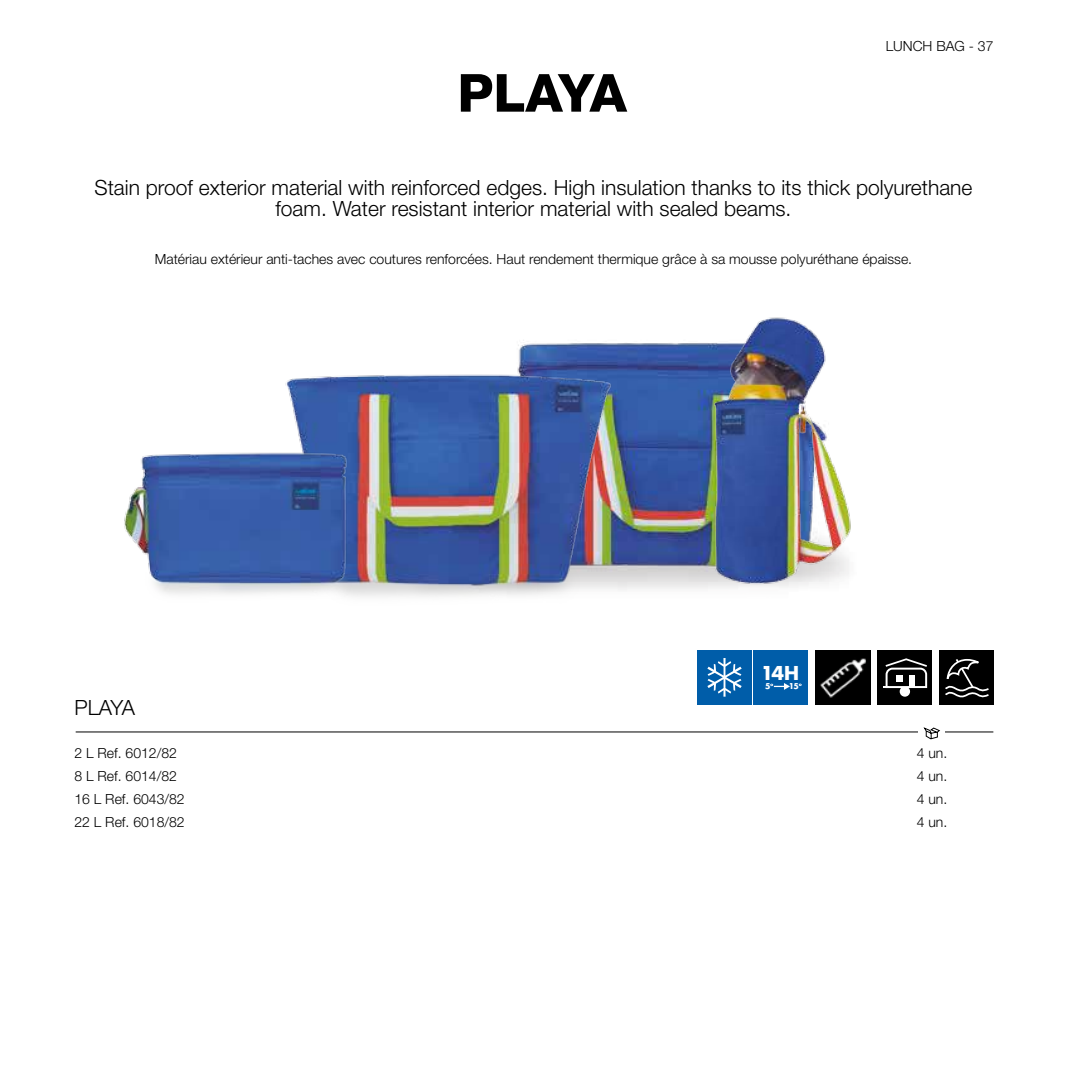
<style>
.page{position:relative;width:1067px;height:1067px;background:#fff}
.page>*{position:absolute;margin:0;border:0;box-sizing:border-box;transform-origin:0 0}
.t1{font:800 52.5px "Helvetica Neue LT Std";letter-spacing:-.035em;color:#000}
.t2{font:300 21px/21px "Helvetica Neue LT Std";color:#000;text-align:center}
.t3{font:700 18.55px "Futura LT";color:#fff}
.t4{font:300 14px "Helvetica Neue LT Std";color:#000}
.t5{font:700 7.88px "Futura LT";color:#fff}
</style>
<div class="page">
<img style="left:629px;top:343px;width:17px;height:246px">
<img style="left:285px;top:340px;width:344px;height:257px">
<img style="left:124px;top:431px;width:259px;height:166px">
<img style="left:646px;top:317px;width:205px;height:272px">
<div style="left:877px;top:650px;width:55px;height:55px;background:#000"></div>
<div style="left:899px;top:686px;width:11px;height:10px;background:#fff;border-radius:50%"></div>
<svg style="left:883px;top:658px;width:45px;height:30px"></svg>
<div style="left:939px;top:650px;width:55px;height:55px;background:#000"></div>
<svg style="left:945px;top:659px;width:44px;height:39px"></svg>
<img style="left:815px;top:650px;width:55px;height:55px">
<div style="left:753px;top:650px;width:55px;height:55px;background:#005da9"></div>
<div style="left:697px;top:650px;width:55px;height:55px;background:#005da9"></div>
<svg style="left:707px;top:658px;width:34px;height:38px"></svg>
<svg style="left:770px;top:683px;width:20px;height:7px"></svg>
<hr style="left:76px;top:731px;width:917px;height:1px;background:#000">
<div style="left:918px;top:722px;width:27px;height:19px;background:#fff"></div>
<svg style="left:924px;top:728px;width:15px;height:11px"></svg>
<h1 class="t1" style="left:457px;top:62px;width:171px">PLAYA</h1>
<p class="t4" style="left:885px;top:37px;width:109px">LUNCH BAG - 37</p>
<h2 class="t2" style="left:94px;top:177px;width:879px">Stain proof exterior material with reinforced edges. High insulation thanks to its thick polyurethane foam. Water resistant interior material with sealed beams.</h2>
<p class="t4" style="left:155px;top:251px;width:759px">Matériau extérieur anti-taches avec coutures renforcées. Haut rendement thermique grâce à sa mousse polyuréthane épaisse.</p>
<h3 class="t3" style="left:761px;top:660px;width:40px">14H</h3>
<p class="t5" style="left:765px;top:681px;width:7px">5</p>
<p class="t5" style="left:788px;top:681px;width:12px">15</p>
<h2 class="t2" style="left:74px;top:696px;width:62px">PLAYA</h2>
<p class="t4" style="left:74px;top:744px;width:104px">2 L Ref. 6012/82</p>
<p class="t4" style="left:916px;top:744px;width:32px">4 un.</p>
<p class="t4" style="left:74px;top:767px;width:104px">8 L Ref. 6014/82</p>
<p class="t4" style="left:916px;top:767px;width:32px">4 un.</p>
<p class="t4" style="left:74px;top:790px;width:112px">16 L Ref. 6043/82</p>
<p class="t4" style="left:916px;top:790px;width:32px">4 un.</p>
<p class="t4" style="left:74px;top:813px;width:112px">22 L Ref. 6018/82</p>
<p class="t4" style="left:916px;top:813px;width:32px">4 un.</p>
</div>
